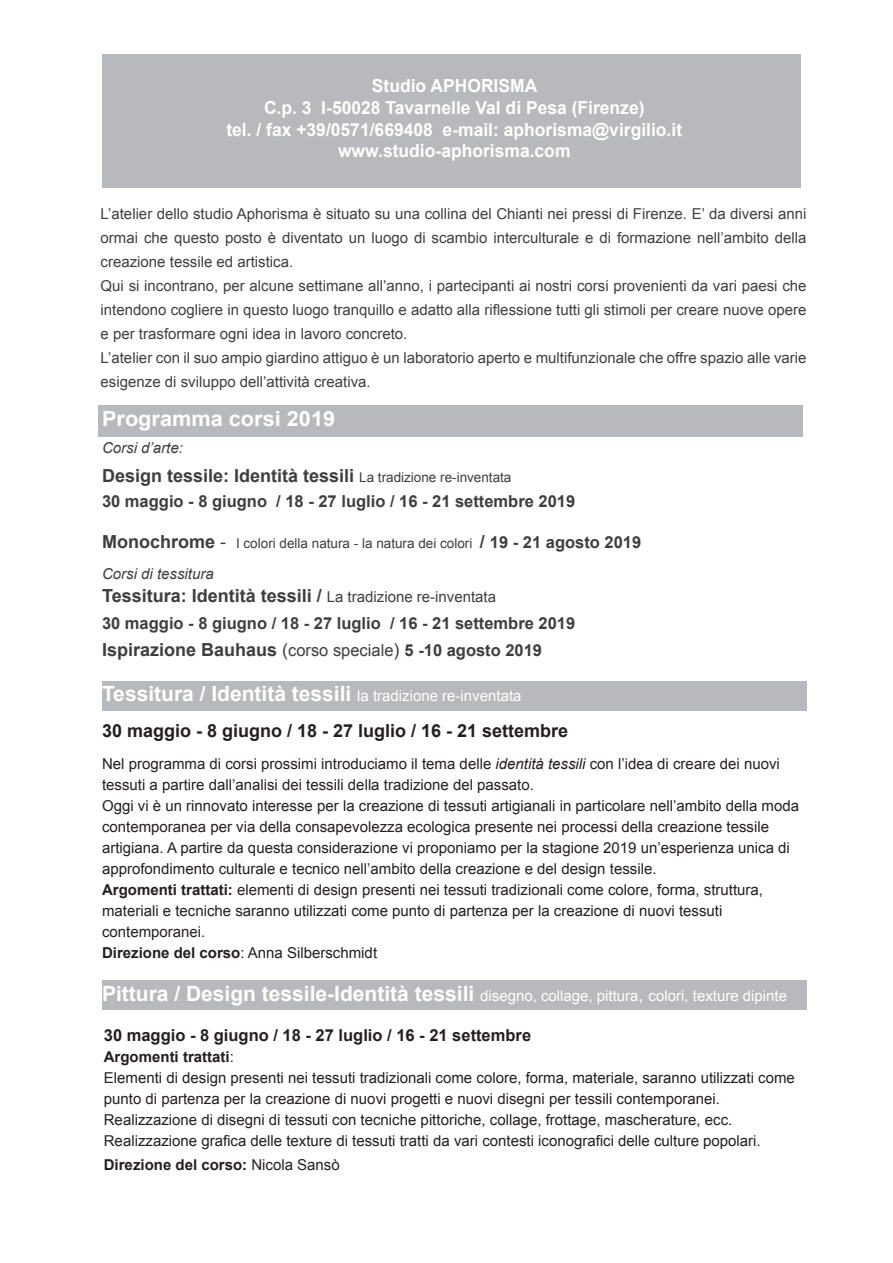
<style>
.page{position:relative;width:893px;height:1263px;background:#fff}
.page>*{position:absolute;margin:0;border:0;box-sizing:border-box;transform-origin:0 0}
.t1{font:700 21px "Arial";color:#fff}
.t2{font:700 18px "Arial";color:#3e3e3f}
.t3{font:700 18px "Arial";color:#fff}
.t4{font:700 18px "Arial";color:#231f20}
.t5{font:700 16.5px "Arial";color:#3e3e3f}
.t6{font:700 16.5px "Arial";color:#231f20}
.t7{font:15px/21px "Arial";color:#231f20}
.t8{font:15px/24px "Arial";color:#403d40;text-align:justify}
.t9{font:15px "Arial";color:#fff}
.t10{font:700 15px "Arial";color:#231f20}
.t11{font:italic 15px "Arial";color:#3e3e3f}
.t12{font:13.5px "Arial";color:#3e3e3f}
.s1{font-weight:400;font-size:13.5px}
.s2{font-weight:700;font-size:18px}
.s3{font-size:18px}
.s4{font-weight:700;font-size:16.5px}
.s5{font-weight:400;font-size:15px}
.s6{font-weight:400}
.s7{font-weight:400;font-size:16.5px}
.s8{font-size:16.5px}
.s9{font-style:italic}
.s10{font-weight:700}
.s11{font-weight:700;font-size:21px}
</style>
<div class="page">
<div style="left:102px;top:54px;width:698px;height:133px;background:#b8b9bc"></div>
<div style="left:98px;top:405px;width:704px;height:31px;background:#b8b9bc"></div>
<div style="left:102px;top:980px;width:704px;height:30px;background:#b8b9bc"></div>
<div style="left:102px;top:681px;width:704px;height:30px;background:#b8b9bc"></div>
<p class="t3" style="left:372px;top:74px;width:167px">Studio APHORISMA</p>
<p class="t3" style="left:264px;top:96px;width:382px">C.p. 3 I-50028 Tavarnelle Val di Pesa (Firenze)</p>
<p class="t3" style="left:226px;top:117px;width:457px">tel. / fax +39/0571/669408 e-mail: aphorisma@virgilio.it</p>
<p class="t3" style="left:338px;top:139px;width:234px">www.studio-aphorisma.com</p>
<p class="t8" style="left:101px;top:201px;width:707px">L’atelier dello studio Aphorisma è situato su una collina del Chianti nei pressi di Firenze. E’ da diversi anni ormai che questo posto è diventato un luogo di scambio interculturale e di formazione nell’ambito della creazione tessile ed artistica.</p>
<p class="t8" style="left:101px;top:273px;width:707px">Qui si incontrano, per alcune settimane all’anno, i partecipanti ai nostri corsi provenienti da vari paesi che intendono cogliere in questo luogo tranquillo e adatto alla riflessione tutti gli stimoli per creare nuove opere e per trasformare ogni idea in lavoro concreto.</p>
<p class="t8" style="left:101px;top:345px;width:707px">L’atelier con il suo ampio giardino attiguo è un laboratorio aperto e multifunzionale che offre spazio alle varie esigenze di sviluppo dell’attività creativa.</p>
<p class="t1" style="left:102px;top:405px;width:235px">Programma corsi 2019</p>
<p class="t11" style="left:102px;top:438px;width:83px">Corsi d’arte:</p>
<p class="t2" style="left:102px;top:463px;width:411px">Design tessile: Identità tessili <span class="s1">La tradizione re-inventata</span></p>
<p class="t5" style="left:102px;top:490px;width:475px">30 maggio - 8 giugno / 18 - 27 luglio / 16 - 21 settembre 2019</p>
<p class="t12" style="left:102px;top:534px;width:541px"><span class="s2">Monochrome</span> <span class="s3">-</span> I colori della natura - la natura dei colori <span class="s2">/</span> <span class="s4">19 - 21 agosto 2019</span></p>
<p class="t11" style="left:102px;top:564px;width:113px">Corsi di tessitura</p>
<p class="t2" style="left:102px;top:583px;width:395px">Tessitura: Identità tessili / <span class="s5">La tradizione re-inventata</span></p>
<p class="t5" style="left:102px;top:612px;width:475px">30 maggio - 8 giugno / 18 - 27 luglio / 16 - 21 settembre 2019</p>
<p class="t2" style="left:102px;top:637px;width:442px">Ispirazione Bauhaus <span class="s6">(</span><span class="s7">corso speciale</span><span class="s6">)</span> <span class="s8">5 -10 agosto 2019</span></p>
<p class="t1" style="left:102px;top:680px;width:421px">Tessitura / Identità tessili <span class="s5">la tradizione re-inventata</span></p>
<p class="t4" style="left:102px;top:719px;width:468px">30 maggio - 8 giugno / 18 - 27 luglio / 16 - 21 settembre</p>
<p class="t7" style="left:102px;top:753px;width:679px">Nel programma di corsi prossimi introduciamo il tema delle <span class="s9">identità tessili</span> con l’idea di creare dei nuovi tessuti a partire dall’analisi dei tessili della tradizione del passato.</p>
<p class="t7" style="left:102px;top:795px;width:698px">Oggi vi è un rinnovato interesse per la creazione di tessuti artigianali in particolare nell’ambito della moda contemporanea per via della consapevolezza ecologica presente nei processi della creazione tessile artigiana. A partire da questa considerazione vi proponiamo per la stagione 2019 un’esperienza unica di approfondimento culturale e tecnico nell’ambito della creazione e del design tessile.</p>
<p class="t7" style="left:102px;top:879px;width:663px"><span class="s10">Argomenti trattati:</span> elementi di design presenti nei tessuti tradizionali come colore, forma, struttura,</p>
<p class="t7" style="left:102px;top:900px;width:622px">materiali e tecniche saranno utilizzati come punto di partenza per la creazione di nuovi tessuti</p>
<p class="t7" style="left:102px;top:921px;width:105px">contemporanei.</p>
<p class="t7" style="left:102px;top:942px;width:277px"><span class="s10">Direzione del corso</span>: Anna Silberschmidt</p>
<p class="t9" style="left:102px;top:986px;width:686px"><span class="s11">Pittura / Design tessile-Identità tessili</span> disegno, collage, pittura<span class="s3">,</span> colori, texture dipinte</p>
<p class="t6" style="left:104px;top:1024px;width:429px">30 maggio - 8 giugno / 18 - 27 luglio / 16 - 21 settembre</p>
<p class="t10" style="left:104px;top:1046px;width:132px">Argomenti trattati<span class="s6">:</span></p>
<p class="t7" style="left:104px;top:1067px;width:693px">Elementi di design presenti nei tessuti tradizionali come colore, forma, materiale, saranno utilizzati come punto di partenza per la creazione di nuovi progetti e nuovi disegni per tessili contemporanei.</p>
<p class="t7" style="left:104px;top:1109px;width:630px">Realizzazione di disegni di tessuti con tecniche pittoriche, collage, frottage, mascherature, ecc.</p>
<p class="t7" style="left:104px;top:1130px;width:658px">Realizzazione grafica delle texture di tessuti tratti da vari contesti iconografici delle culture popolari.</p>
<p class="t10" style="left:104px;top:1154px;width:237px">Direzione del corso: <span class="s6">Nicola Sansò</span></p>
</div>
